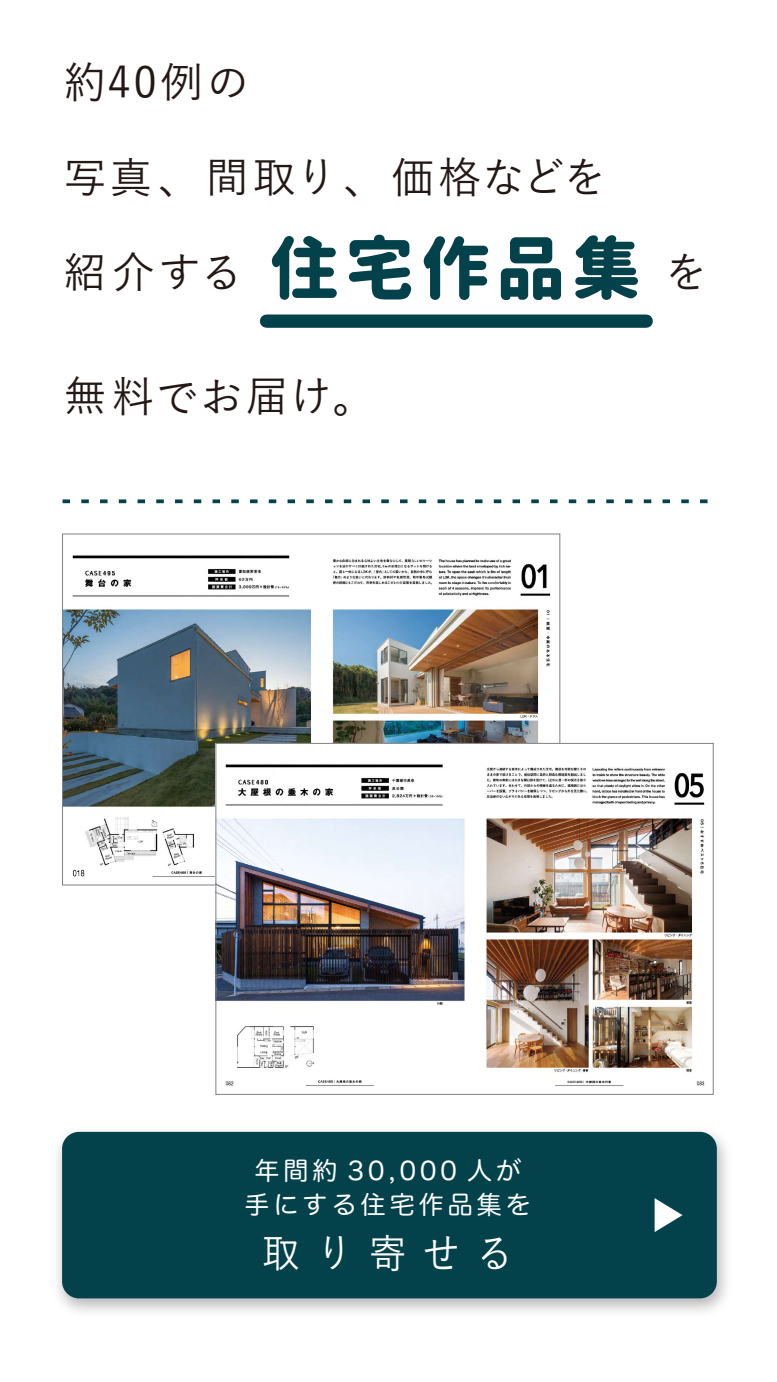
<style>
.page{position:relative;width:777px;height:1382px;background:#fff}
.page>*{position:absolute;margin:0;border:0;box-sizing:border-box;transform-origin:0 0}
.t1{font:68.75px "Corporate Logo Rounded";letter-spacing:.1em;color:#03414b}
.t2{font:500 42.31px "Yu Gothic";letter-spacing:.06em;color:#231815}
.t3{font:500 42.31px "Yu Gothic";letter-spacing:.04em;color:#231815}
.t4{font:500 40px "Yu Gothic";letter-spacing:.44em;color:#fff;scale:.93 1}
.t5{font:25px/33.8px "Hira Maru Pro N W4";letter-spacing:.16em;color:#fff;text-align:center}
.s1{font-family:"Yu Gothic";font-weight:500;font-size:42.31px;color:#231815}
</style>
<div class="page">
<img style="left:64px;top:555px;width:493px;height:328px">
<img style="left:218px;top:745px;width:487px;height:341px">
<img style="left:57px;top:1132px;width:670px;height:180px">
<div style="left:62px;top:1131px;width:654px;height:167px;background:#03414b;border-radius:17px"></div>
<div style="left:266px;top:314px;width:380px;height:14px;background:#03414b"></div>
<svg style="left:62px;top:499px;width:646px;height:4px"></svg>
<svg style="left:654px;top:1198px;width:28px;height:33px"></svg>
<h2 class="t2" style="left:64px;top:43px;width:187px">約40例の</h2>
<h2 class="t3" style="left:64px;top:138px;width:543px">写真、間取り、価格などを</h2>
<h1 class="t1" style="left:64px;top:220px;width:578px"><span class="s1">紹介する</span> 住宅作品集</h1>
<h2 class="t2" style="left:64px;top:357px;width:312px">無料でお届け。</h2>
<h2 class="t2" style="left:664px;top:233px;width:44px">を</h2>
<p class="t5" style="left:244px;top:1152px;width:287px">年間約 30,000 人が手にする住宅作品集を</p>
<h3 class="t4" style="left:262px;top:1216px;width:271px">取り寄せる</h3>
</div>
